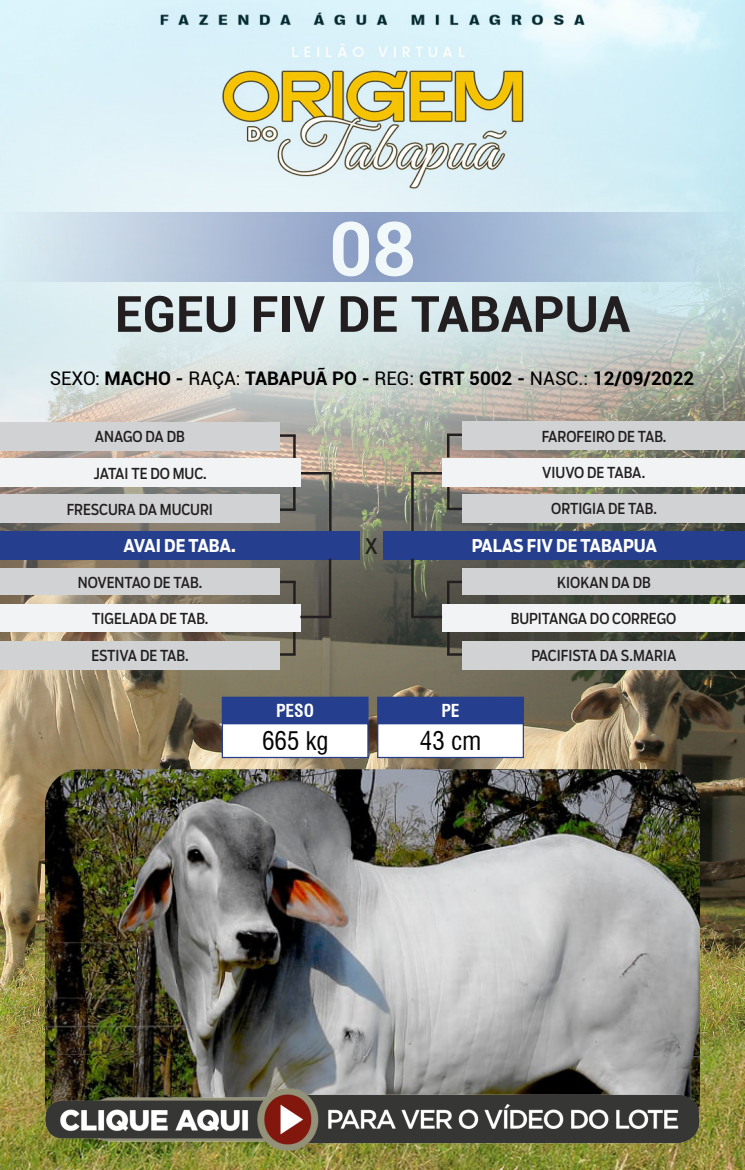
<style>
.page{position:relative;width:745px;height:1170px;background:#fff}
.page>*{position:absolute;margin:0;border:0;box-sizing:border-box;transform-origin:0 0}
.t1{font:700 75px "Roboto";color:#fff}
.t2{font:700 50px "Roboto";color:#231f20}
.t3{font:condensed 25px "Swiss 721 BT";color:#040503}
.t4{font:21.25px "Boomer Cond";color:#231f20}
.t5{font:700 18.75px "Roboto";color:#000}
.t6{font:700 17.5px "Boomer Cond";letter-spacing:-.005em;color:#fff}
.t7{font:700 condensed 17.5px "Swiss 721 BT";color:#fff}
.t8{font:15px "Boomer Cond";color:#231f20}
.s1{font-weight:400}
</style>
<div class="page">
<img style="left:0;top:0;width:744px;height:1169px">
<hr style="left:411px;top:473px;width:2px;height:58px;background:#231f20">
<hr style="left:411px;top:472px;width:31px;height:2px;background:#231f20">
<hr style="left:329px;top:473px;width:2px;height:58px;background:#231f20">
<hr style="left:300px;top:472px;width:31px;height:2px;background:#231f20">
<hr style="left:293px;top:581px;width:2px;height:23px;background:#231f20">
<hr style="left:279px;top:580px;width:16px;height:3px;background:#231f20">
<hr style="left:293px;top:631px;width:2px;height:23px;background:#231f20">
<svg style="left:279px;top:653px;width:16px;height:2px"></svg>
<hr style="left:446px;top:581px;width:3px;height:23px;background:#231f20">
<hr style="left:446px;top:580px;width:16px;height:3px;background:#231f20">
<hr style="left:447px;top:631px;width:2px;height:23px;background:#231f20">
<svg style="left:447px;top:653px;width:15px;height:2px"></svg>
<hr style="left:446px;top:434px;width:3px;height:23px;background:#231f20">
<hr style="left:446px;top:433px;width:16px;height:3px;background:#231f20">
<hr style="left:447px;top:486px;width:2px;height:23px;background:#231f20">
<hr style="left:447px;top:507px;width:16px;height:3px;background:#231f20">
<hr style="left:293px;top:487px;width:2px;height:23px;background:#231f20">
<hr style="left:279px;top:508px;width:16px;height:3px;background:#231f20">
<hr style="left:293px;top:435px;width:2px;height:23px;background:#231f20">
<hr style="left:279px;top:434px;width:16px;height:3px;background:#231f20">
<div style="left:462px;top:494px;width:282px;height:28px;background:#d1d2d4"></div>
<div style="left:0;top:494px;width:279px;height:28px;background:#d1d2d4"></div>
<div style="left:0;top:640px;width:279px;height:29px;background:#d1d2d4"></div>
<div style="left:462px;top:640px;width:282px;height:29px;background:#d1d2d4"></div>
<div style="left:442px;top:457px;width:302px;height:29px;background:#f2f3f4"></div>
<div style="left:0;top:458px;width:300px;height:29px;background:#f2f3f4"></div>
<div style="left:0;top:604px;width:300px;height:28px;background:#f2f3f4"></div>
<div style="left:442px;top:604px;width:302px;height:28px;background:#f2f3f4"></div>
<div style="left:462px;top:421px;width:282px;height:28px;background:#d1d2d4"></div>
<div style="left:0;top:422px;width:279px;height:28px;background:#d1d2d4"></div>
<div style="left:0;top:568px;width:279px;height:27px;background:#d1d2d4"></div>
<div style="left:462px;top:568px;width:282px;height:27px;background:#d1d2d4"></div>
<div style="left:0;top:531px;width:359px;height:28px;background:#253f8e"></div>
<div style="left:383px;top:531px;width:361px;height:28px;background:#253f8e"></div>
<hr style="left:328px;top:558px;width:3px;height:59px;background:#231f20">
<hr style="left:300px;top:615px;width:31px;height:3px;background:#231f20">
<hr style="left:411px;top:558px;width:2px;height:59px;background:#231f20">
<hr style="left:411px;top:615px;width:31px;height:3px;background:#231f20">
<svg style="left:0;top:213px;width:744px;height:69px;background:#afc3da"></svg>
<img style="left:45px;top:769px;width:654px;height:368px">
<img style="left:45px;top:1088px;width:654px;height:62px;border-radius:31px">
<div style="left:222px;top:697px;width:146px;height:26px;background:#253f8e"></div>
<div style="left:221px;top:696px;width:147px;height:28px;border:1px solid #253f8e"></div>
<div style="left:222px;top:723px;width:146px;height:34px;background:#fff"></div>
<div style="left:221px;top:723px;width:147px;height:35px;border:1px solid #253f8e"></div>
<div style="left:377px;top:697px;width:146px;height:26px;background:#253f8e"></div>
<div style="left:377px;top:696px;width:146px;height:28px;border:1px solid #253f8e"></div>
<div style="left:377px;top:723px;width:146px;height:34px;background:#fff"></div>
<div style="left:377px;top:723px;width:146px;height:35px;border:1px solid #253f8e"></div>
<h1 class="t1" style="left:329px;top:196px;width:88px">08</h1>
<p class="t2" style="left:115px;top:279px;width:516px">EGEU FIV DE TABAPUA</p>
<p class="t5" style="left:50px;top:365px;width:645px"><span class="s1">SEXO:</span> MACHO - <span class="s1">RAÇA:</span> TABAPUÃ PO - <span class="s1">REG:</span> GTRT 5002 - <span class="s1">NASC.:</span> 12/09/2022</p>
<p class="t8" style="left:95px;top:428px;width:91px">ANAGO DA DB</p>
<p class="t8" style="left:541px;top:427px;width:126px">FAROFEIRO DE TAB.</p>
<p class="t8" style="left:94px;top:464px;width:114px">JATAI TE DO MUC.</p>
<p class="t8" style="left:542px;top:463px;width:104px">VIUVO DE TABA.</p>
<p class="t8" style="left:67px;top:500px;width:148px">FRESCURA DA MUCURI</p>
<p class="t8" style="left:551px;top:499px;width:107px">ORTIGIA DE TAB.</p>
<p class="t6" style="left:123px;top:535px;width:114px">AVAI DE TABA.</p>
<p class="t4" style="left:364px;top:533px;width:15px">X</p>
<p class="t6" style="left:471px;top:535px;width:187px">PALAS FIV DE TABAPUA</p>
<p class="t8" style="left:78px;top:573px;width:126px">NOVENTAO DE TAB.</p>
<p class="t8" style="left:556px;top:573px;width:95px">KIOKAN DA DB</p>
<p class="t8" style="left:92px;top:610px;width:118px">TIGELADA DE TAB.</p>
<p class="t8" style="left:510px;top:610px;width:167px">BUPITANGA DO CORREGO</p>
<p class="t8" style="left:91px;top:646px;width:99px">ESTIVA DE TAB.</p>
<p class="t8" style="left:531px;top:646px;width:146px">PACIFISTA DA S.MARIA</p>
<p class="t7" style="left:276px;top:700px;width:40px">PESO</p>
<p class="t3" style="left:262px;top:726px;width:68px">665 kg</p>
<p class="t7" style="left:441px;top:700px;width:20px">PE</p>
<p class="t3" style="left:419px;top:726px;width:63px">43 cm</p>
</div>
